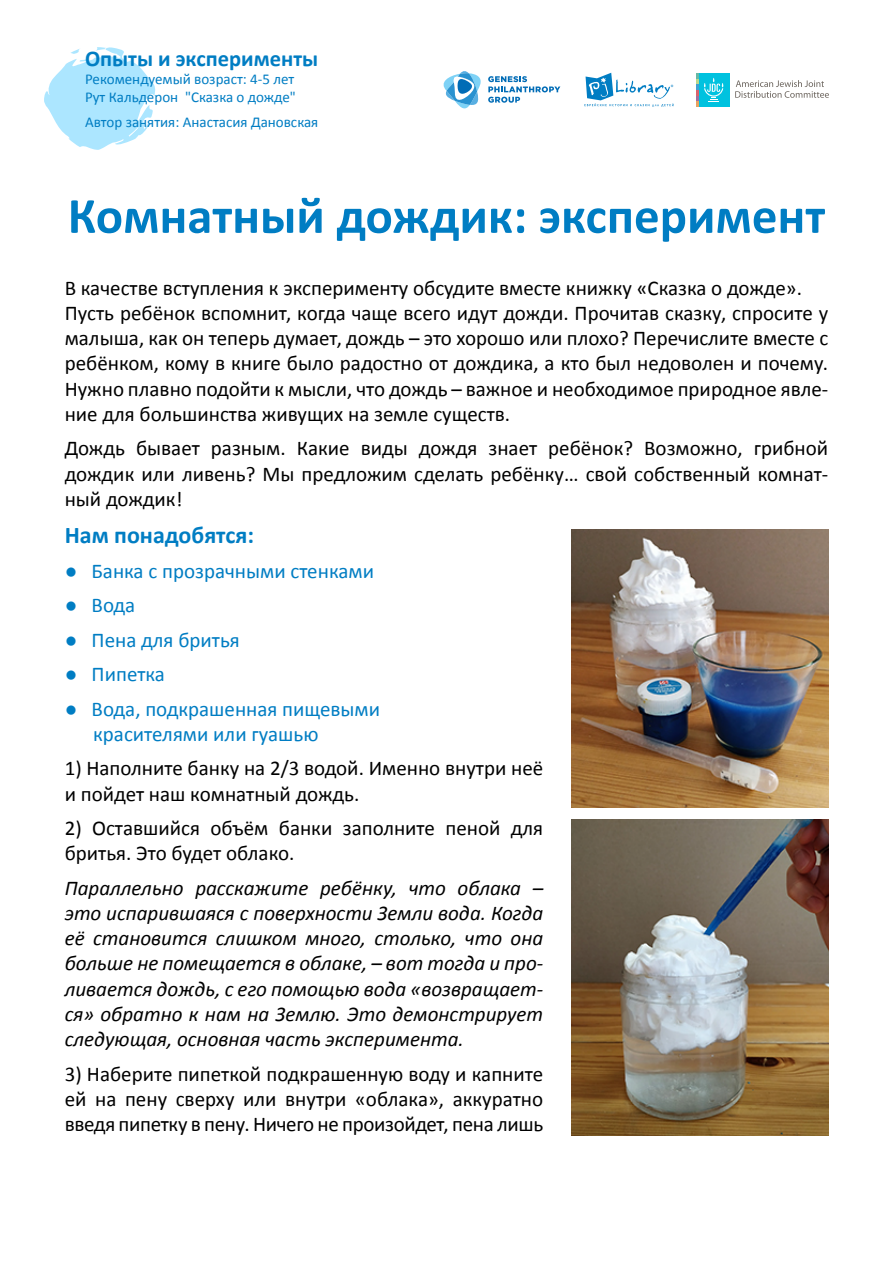
<style>
.page{position:relative;width:893px;height:1263px;background:#fff}
.page>*{position:absolute;margin:0;border:0;box-sizing:border-box;transform-origin:0 0}
.t1{font:700 51px "Calibri";color:#007dc3}
.t2{font:700 24px "Calibri";color:#007dc3}
.t3{font:700 22.5px "Calibri";color:#007dc3}
.t4{font:21px/25.2px "Calibri";color:#000}
.t5{font:italic 21px/25.2px "Calibri";color:#000;text-align:justify}
.t6{font:21px/25.2px "Calibri";color:#007dc3}
.t7{font:15px/18px "Calibri";color:#007dc3}
</style>
<div class="page">
<svg style="left:44px;top:47px;width:112px;height:103px"></svg>
<div style="left:698px;top:73px;width:31px;height:33px;background:#00c2df"></div>
<svg style="left:704px;top:78px;width:19px;height:24px"></svg>
<svg style="left:696px;top:73px;width:2px;height:33px"></svg>
<svg style="left:735px;top:80px;width:94px;height:18px"></svg>
<svg style="left:584px;top:73px;width:90px;height:34px"></svg>
<svg style="left:488px;top:76px;width:72px;height:27px"></svg>
<svg style="left:443px;top:71px;width:38px;height:38px"></svg>
<img style="left:572px;top:530px;width:256px;height:277px">
<img style="left:572px;top:819px;width:256px;height:317px">
<p class="t3" style="left:85px;top:44px;width:235px">Опыты и эксперименты</p>
<p class="t7" style="left:85px;top:70px;width:212px">Рекомендуемый возраст: 4-5 лет<br>Рут Кальдерон "Сказка о дожде"</p>
<p class="t7" style="left:85px;top:113px;width:235px">Автор занятия: Анастасия Дановская</p>
<h1 class="t1" style="left:68px;top:183px;width:759px">Комнатный дождик: эксперимент</h1>
<p class="t4" style="left:65px;top:275px;width:765px">В качестве вступления к эксперименту обсудите вместе книжку «Сказка о дожде».<br>Пусть ребёнок вспомнит, когда чаще всего идут дожди. Прочитав сказку, спросите у малыша, как он теперь думает, дождь – это хорошо или плохо? Перечислите вместе с ребёнком, кому в книге было радостно от дождика, а кто был недоволен и почему.<br>Нужно плавно подойти к мысли, что дождь – важное и необходимое природное явле&shy;ние для большинства живущих на земле существ.</p>
<p class="t4" style="left:65px;top:436px;width:765px;text-align:justify">Дождь бывает разным. Какие виды дождя знает ребёнок? Возможно, грибной дождик или ливень? Мы предложим сделать ребёнку… свой собственный комнат&shy;ный дождик!</p>
<p class="t2" style="left:65px;top:520px;width:191px">Нам понадобятся:</p>
<p class="t6" style="left:65px;top:558px;width:311px">● Банка с прозрачными стенками</p>
<p class="t6" style="left:65px;top:593px;width:72px">● Вода</p>
<p class="t6" style="left:65px;top:627px;width:177px">● Пена для бритья</p>
<p class="t6" style="left:65px;top:662px;width:102px">● Пипетка</p>
<p class="t6" style="left:93px;top:696px;width:288px;text-indent:-28px">● Вода, подкрашенная пищевыми красителями или гуашью</p>
<p class="t4" style="left:65px;top:756px;width:480px">1) Наполните банку на 2/3 водой. Именно внутри неё и пойдет наш комнатный дождь.</p>
<p class="t4" style="left:65px;top:816px;width:480px">2) Оставшийся объём банки заполните пеной для бритья. Это будет облако.</p>
<p class="t5" style="left:65px;top:874px;width:480px">Параллельно расскажите ребёнку, что облака – это испарившаяся с поверхности Земли вода. Когда её становится слишком много, столько, что она больше не помещается в облаке, – вот тогда и про&shy;ливается дождь, с его помощью вода «возвращает&shy;ся» обратно к нам на Землю. Это демонстрирует следующая, основная часть эксперимента.</p>
<p class="t4" style="left:65px;top:1061px;width:480px;text-align:justify">3) Наберите пипеткой подкрашенную воду и капните ей на пену сверху или внутри «облака», аккуратно введя пипетку в пену. Ничего не произойдет, пена лишь</p>
</div>
